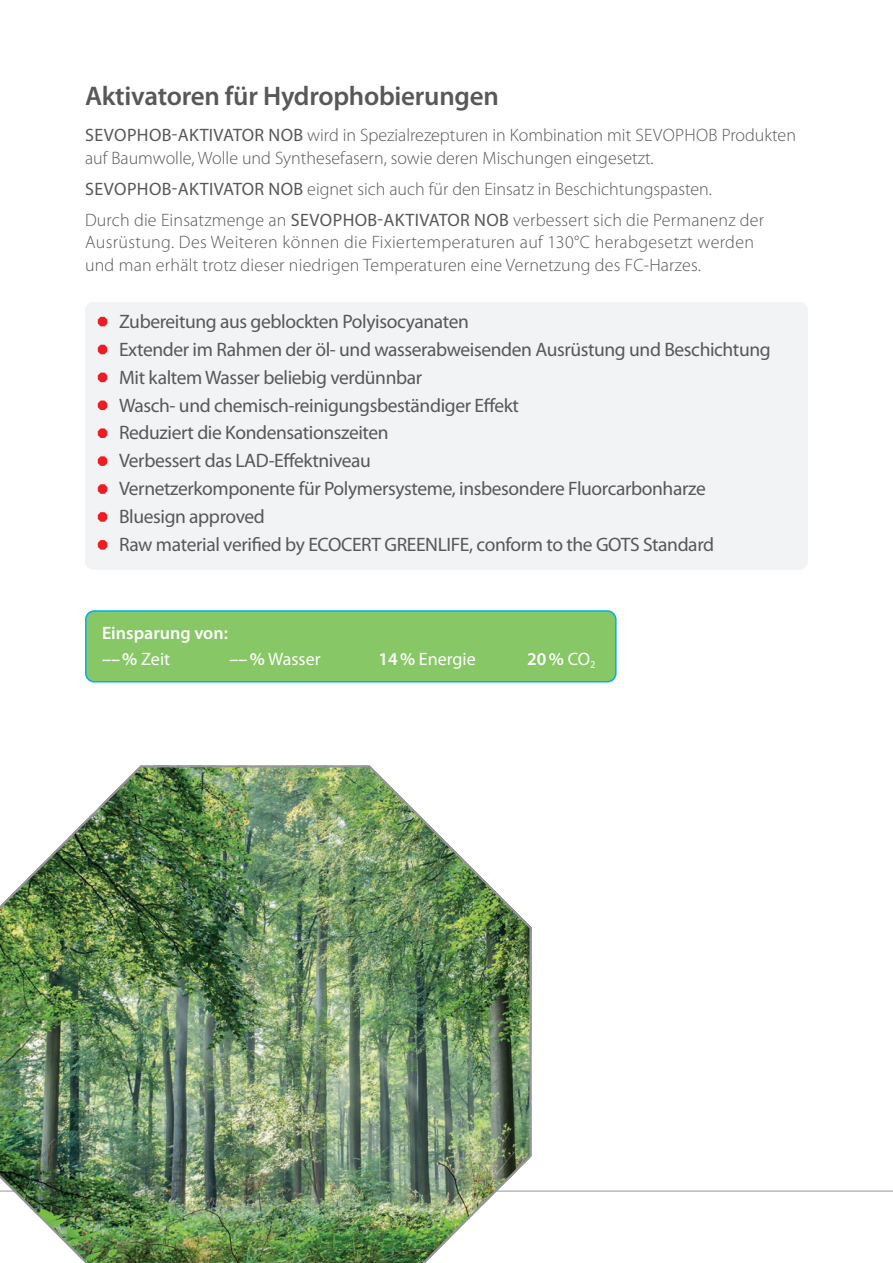
<style>
.page{position:relative;width:893px;height:1263px;background:#fff}
.page>*{position:absolute;margin:0;border:0;box-sizing:border-box;transform-origin:0 0}
.t1{font:600 27px "Myriad Pro";letter-spacing:-.01em;color:#57585a}
.t2{font:19.5px/27.8px "Myriad Pro";letter-spacing:-.02em;color:#57585a}
.t3{font:300 18px/22.5px "Myriad Pro";letter-spacing:.01em;color:#57585a}
.t4{font:600 18px/26.7px "Myriad Pro";color:#fff}
.t5{font:18px "Myriad Pro";color:#fff}
.s1{font-weight:400}
.s2{font-weight:600}
</style>
<div class="page">
<hr style="left:111px;top:1191px;width:782px;height:1px;background:#939598">
<div style="left:85px;top:302px;width:723px;height:268px;background:#f2f3f4;border-radius:9px"></div>
<svg style="left:98px;top:317px;width:9px;height:9px"></svg>
<svg style="left:98px;top:345px;width:9px;height:9px"></svg>
<svg style="left:98px;top:373px;width:9px;height:9px"></svg>
<svg style="left:98px;top:400px;width:9px;height:10px"></svg>
<svg style="left:98px;top:428px;width:9px;height:10px"></svg>
<svg style="left:98px;top:456px;width:9px;height:10px"></svg>
<svg style="left:98px;top:484px;width:9px;height:10px"></svg>
<svg style="left:98px;top:512px;width:9px;height:10px"></svg>
<svg style="left:98px;top:540px;width:9px;height:10px"></svg>
<div style="left:86px;top:611px;width:530px;height:71px;background:#87c765;border-radius:9px"></div>
<div style="left:85px;top:610px;width:532px;height:72px;border:2px solid #00aeef;border-radius:9px"></div>
<img style="left:0;top:765px;width:531px;height:498px">
<h1 class="t1" style="left:85px;top:79px;width:415px">Aktivatoren für Hydrophobierungen</h1>
<p class="t3" style="left:85px;top:124px;width:712px"><span class="s1">SEVOPHOB-AKTIVATOR NOB</span> wird in Spezialrezepturen in Kombination mit SEVOPHOB Produkten auf Baumwolle, Wolle und Synthesefasern, sowie deren Mischungen eingesetzt.</p>
<p class="t3" style="left:85px;top:173px;width:680px;line-height:31px"><span class="s1">SEVOPHOB-AKTIVATOR NOB</span> eignet sich auch für den Einsatz in Beschichtungspasten.<br>Durch die Einsatzmenge an <span class="s1">SEVOPHOB-AKTIVATOR NOB</span> verbessert sich die Permanenz der</p>
<p class="t3" style="left:85px;top:231px;width:671px">Ausrüstung. Des Weiteren können die Fixiertemperaturen auf 130°C herabgesetzt werden und man erhält trotz dieser niedrigen Temperaturen eine Vernetzung des FC-Harzes.</p>
<p class="t2" style="left:119px;top:307px;width:653px">Zubereitung aus geblockten Polyisocyanaten<br>Extender im Rahmen der öl- und wasserabweisenden Ausrüstung und Beschichtung Mit kaltem Wasser beliebig verdünnbar<br>Wasch- und chemisch-reinigungsbeständiger Effekt<br>Reduziert die Kondensationszeiten<br>Verbessert das LAD-Effektniveau<br>Vernetzerkomponente für Polymersysteme, insbesondere Fluorcarbonharze Bluesign approved<br>Raw material verified by ECOCERT GREENLIFE, conform to the GOTS Standard</p>
<p class="t4" style="left:102px;top:619px;width:127px">Einsparung von: ––% <span class="s1">Zeit</span></p>
<p class="t5" style="left:230px;top:648px;width:93px"><span class="s2">––%</span> Wasser</p>
<p class="t5" style="left:378px;top:648px;width:99px"><span class="s2">14%</span> Energie</p>
<p class="t4" style="left:527px;top:645px;width:70px">20% <span class="s1">CO</span><sub>2</sub></p>
</div>
